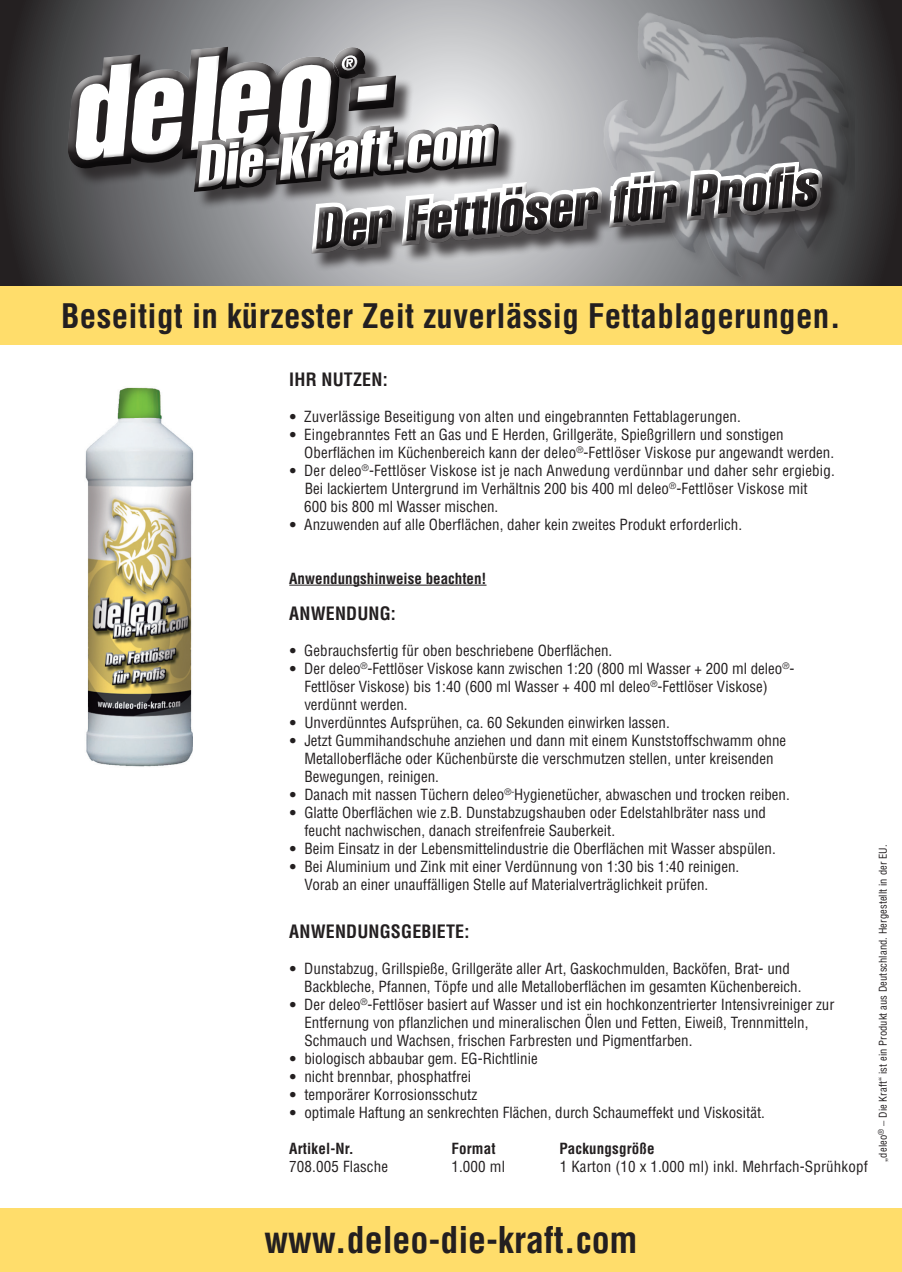
<style>
.page{position:relative;width:902px;height:1272px;background:#fff}
.page>*{position:absolute;margin:0;border:0;box-sizing:border-box;transform-origin:0 0}
.t1{font:italic extra-condensed 58.8px "Helvetica";color:#fff}
.t2{font:700 condensed 36px "Helvetica";color:#231f20}
.t3{font:700 condensed 33px "Helvetica";letter-spacing:.01em;color:#231f20}
.t4{font:700 condensed 18px "Helvetica";letter-spacing:.01em;color:#231f20}
.t5{font:condensed 15px/18px "Helvetica";color:#231f20}
.t6{font:700 condensed 15px "Helvetica";letter-spacing:.005em;color:#231f20}
.t7{font:condensed 10.5px "Helvetica";letter-spacing:.01em;color:#231f20}
.s1{font-family:"Officina Serif";font-stretch:normal}
.s2{font-family:"Frutiger";font-weight:300;font-stretch:normal}
</style>
<div class="page">
<svg style="left:0;top:0;width:901px;height:286px;background:#656567"></svg>
<img style="left:569px;top:6px;width:316px;height:280px">
<svg style="left:586px;top:6px;width:269px;height:31px;background:#757779"></svg>
<svg style="left:593px;top:29px;width:274px;height:257px;background:#575759"></svg>
<div style="left:0;top:1208px;width:901px;height:63px;background:#ffdd6b"></div>
<div style="left:0;top:286px;width:901px;height:58px;background:#ffdd6b"></div>
<hr style="left:289px;top:584px;width:197px;height:1px;background:#231f20">
<div style="left:313px;top:164px;width:527px;height:107px;background:#231f20;opacity:.75"></div>
<svg style="left:302px;top:148px;width:534px;height:118px;background:#828385"></svg>
<svg style="left:55px;top:19px;width:355px;height:148px;background:#6f7073"></svg>
<svg style="left:60px;top:23px;width:352px;height:159px;background:#818284"></svg>
<img style="left:85px;top:387px;width:109px;height:380px">
<svg style="left:65px;top:37px;width:755px;height:212px;background:#8b8a8c"></svg>
<h1 class="t1" style="left:192px;top:129px;width:299px;rotate:-5deg">Die-Kraft.com</h1>
<h3 class="t3" style="left:61px;top:295px;width:781px">Beseitigt in kürzester Zeit zuverlässig Fettablagerungen.</h3>
<p class="t4" style="left:289px;top:368px;width:100px">IHR NUTZEN:</p>
<p class="t5" style="left:289px;top:407px;width:453px"><span class="s1">•</span> Zuverlässige Beseitigung von alten und eingebrannten Fettablagerungen.</p>
<p class="t5" style="left:304px;top:425px;width:531px;text-indent:-15px"><span class="s1">•</span> Eingebranntes Fett an Gas und E Herden, Grillgeräte, Spießgrillern und sonstigen<br>Oberflächen im Küchenbereich kann der deleo<sup>®</sup>-Fettlöser Viskose pur angewandt werden.</p>
<p class="t5" style="left:304px;top:461px;width:532px;text-indent:-15px"><span class="s1">•</span> Der deleo<sup>®</sup>-Fettlöser Viskose ist je nach Anwedung verdünnbar und daher sehr ergiebig.<br>Bei lackiertem Untergrund im Verhältnis 200 bis 400 ml deleo<sup>®</sup>-Fettlöser Viskose mit<br>600 bis 800 ml Wasser mischen.</p>
<p class="t5" style="left:289px;top:515px;width:454px"><span class="s1">•</span> Anzuwenden auf alle Oberflächen, daher kein zweites Produkt erforderlich.</p>
<p class="t6" style="left:289px;top:568px;width:199px">Anwendungshinweise beachten!</p>
<p class="t4" style="left:289px;top:602px;width:108px">ANWENDUNG:</p>
<p class="t5" style="left:289px;top:641px;width:324px"><span class="s1">•</span> Gebrauchsfertig für oben beschriebene Oberflächen.</p>
<p class="t5" style="left:304px;top:659px;width:491px;text-indent:-15px"><span class="s1">•</span> Der deleo<sup>®</sup>-Fettlöser Viskose kann zwischen 1:20 (800 ml Wasser + 200 ml deleo<sup>®</sup>-<br>Fettlöser Viskose) bis 1:40 (600 ml Wasser + 400 ml deleo<sup>®</sup>-Fettlöser Viskose) verdünnt werden.</p>
<p class="t5" style="left:289px;top:713px;width:382px"><span class="s1">•</span> Unverdünntes Aufsprühen, ca. 60 Sekunden einwirken lassen.</p>
<p class="t5" style="left:304px;top:731px;width:483px;text-indent:-15px"><span class="s1">•</span> Jetzt Gummihandschuhe anziehen und dann mit einem Kunststoffschwamm ohne<br>Metalloberfläche oder Küchenbürste die verschmutzen stellen, unter kreisenden<br>Bewegungen, reinigen.</p>
<p class="t5" style="left:289px;top:785px;width:502px"><span class="s1">•</span> Danach mit nassen Tüchern deleo<sup>®-</sup>Hygienetücher, abwaschen und trocken reiben.</p>
<p class="t5" style="left:304px;top:803px;width:463px;text-indent:-15px"><span class="s1">•</span> Glatte Oberflächen wie z.B. Dunstabzugshauben oder Edelstahlbräter nass und feucht nachwischen, danach streifenfreie Sauberkeit.</p>
<p class="t5" style="left:289px;top:839px;width:488px"><span class="s1">•</span> Beim Einsatz in der Lebensmittelindustrie die Oberflächen mit Wasser abspülen.</p>
<p class="t5" style="left:304px;top:857px;width:436px;text-indent:-15px"><span class="s1">•</span> Bei Aluminium und Zink mit einer Verdünnung von 1:30 bis 1:40 reinigen.<br>Vorab an einer unauffälligen Stelle auf Materialverträglichkeit prüfen.</p>
<p class="t4" style="left:289px;top:920px;width:182px">ANWENDUNGSGEBIETE:</p>
<p class="t5" style="left:304px;top:959px;width:498px;text-indent:-15px"><span class="s1">•</span> Dunstabzug, Grillspieße, Grillgeräte aller Art, Gaskochmulden, Backöfen, Brat- und<br>Backbleche, Pfannen, Töpfe und alle Metalloberflächen im gesamten Küchenbereich.</p>
<p class="t5" style="left:304px;top:995px;width:531px;text-indent:-15px"><span class="s1">•</span> Der deleo<sup>®</sup>-Fettlöser basiert auf Wasser und ist ein hochkonzentrierter Intensivreiniger zur<br>Entfernung von pflanzlichen und mineralischen Ölen und Fetten, Eiweiß, Trennmitteln,<br>Schmauch und Wachsen, frischen Farbresten und Pigmentfarben.</p>
<p class="t5" style="left:289px;top:1049px;width:250px"><span class="s1">•</span> biologisch abbaubar gem. EG-Richtlinie</p>
<p class="t5" style="left:289px;top:1067px;width:183px"><span class="s1">•</span> nicht brennbar, phosphatfrei</p>
<p class="t5" style="left:289px;top:1085px;width:189px"><span class="s1">•</span> temporärer Korrosionsschutz</p>
<p class="t5" style="left:289px;top:1103px;width:477px"><span class="s1">•</span> optimale Haftung an senkrechten Flächen, durch Schaumeffekt und Viskosität.</p>
<p class="t6" style="left:289px;top:1138px;width:66px">Artikel-Nr.</p>
<p class="t6" style="left:451px;top:1138px;width:46px">Format</p>
<p class="t6" style="left:559px;top:1138px;width:97px">Packungsgröße</p>
<p class="t5" style="left:289px;top:1157px;width:100px">708.005 Flasche</p>
<p class="t5" style="left:451px;top:1157px;width:55px">1.000 ml</p>
<p class="t5" style="left:559px;top:1157px;width:309px">1 Karton (10 x 1.000 ml) inkl. Mehrfach-Sprühkopf</p>
<p class="t7" style="left:876px;top:1161px;width:319px;rotate:-90deg">„deleo<sup>®</sup> <span class="s2">–</span> Die Kraft“ ist ein Produkt aus Deutschland. Hergestellt in der EU.</p>
<h2 class="t2" style="left:264px;top:1217px;width:375px">www.deleo-die-kraft.com</h2>
</div>
